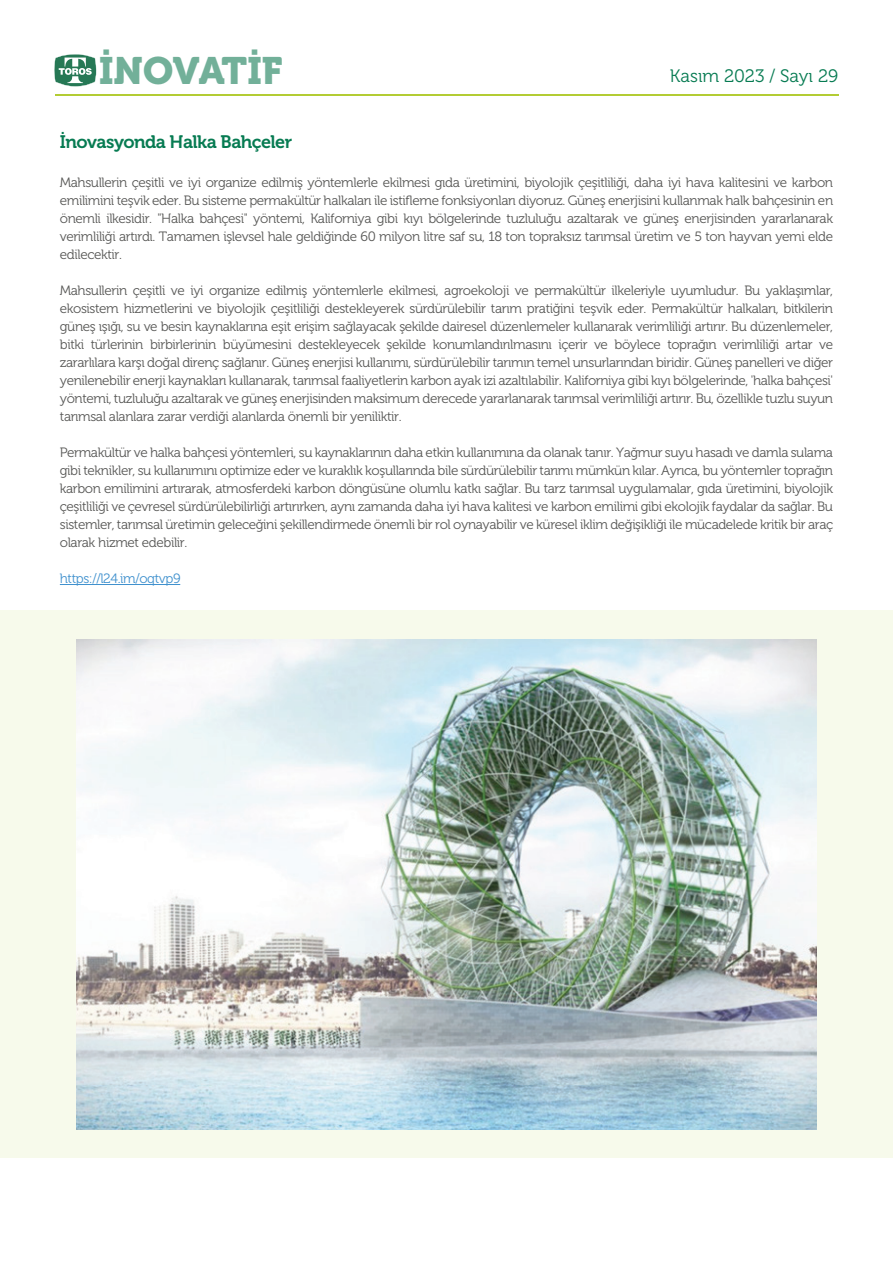
<style>
.page{position:relative;width:893px;height:1263px;background:#fff}
.page>*{position:absolute;margin:0;border:0;box-sizing:border-box;transform-origin:0 0}
.t1{font:37.95px "Museo 900";color:#72b099}
.t2{font:18px "Museo 700";letter-spacing:-.03em;color:#077b52}
.t3{font:18px "Museo 300";color:#077b52}
.t4{font:13.5px/18px "Museo 300";letter-spacing:-.03em;color:#575755;text-align:justify}
.t5{font:13.5px "Museo 300";letter-spacing:-.03em;color:#4091ce}
</style>
<div class="page">
<hr style="left:55px;top:94px;width:783px;height:2px;background:#b3cc34">
<svg style="left:54px;top:54px;width:43px;height:33px"></svg>
<div style="left:0;top:611px;width:893px;height:547px;background:#f7faeb"></div>
<img style="left:77px;top:640px;width:739px;height:489px">
<hr style="left:60px;top:584px;width:120px;height:1px;background:#4091ce">
<h1 class="t1" style="left:99px;top:49px;width:185px">İNOVATİF</h1>
<h2 class="t3" style="left:670px;top:67px;width:170px">Kasım 2023 / Sayı 29</h2>
<h2 class="t2" style="left:60px;top:131px;width:234px">İnovasyonda Halka Bahçeler</h2>
<p class="t4" style="left:60px;top:174px;width:775px">Mahsullerin çeşitli ve iyi organize edilmiş yöntemlerle ekilmesi gıda üretimini, biyolojik çeşitliliği, daha iyi hava kalitesini ve karbon emilimini teşvik eder. Bu sisteme permakültür halkaları ile istifleme fonksiyonları diyoruz. Güneş enerjisini kullanmak halk bahçesinin en önemli ilkesidir. "Halka bahçesi" yöntemi, Kaliforniya gibi kıyı bölgelerinde tuzluluğu azaltarak ve güneş enerjisinden yararlanarak verimliliği artırdı. Tamamen işlevsel hale geldiğinde 60 milyon litre saf su, 18 ton topraksız tarımsal üretim ve 5 ton hayvan yemi elde edilecektir.</p>
<p class="t4" style="left:60px;top:282px;width:775px">Mahsullerin çeşitli ve iyi organize edilmiş yöntemlerle ekilmesi, agroekoloji ve permakültür ilkeleriyle uyumludur. Bu yaklaşımlar, ekosistem hizmetlerini ve biyolojik çeşitliliği destekleyerek sürdürülebilir tarım pratiğini teşvik eder. Permakültür halkaları, bitkilerin güneş ışığı, su ve besin kaynaklarına eşit erişim sağlayacak şekilde dairesel düzenlemeler kullanarak verimliliği artırır. Bu düzenlemeler, bitki türlerinin birbirlerinin büyümesini destekleyecek şekilde konumlandırılmasını içerir ve böylece toprağın verimliliği artar ve zararlılara karşı doğal direnç sağlanır. Güneş enerjisi kullanımı, sürdürülebilir tarımın temel unsurlarından biridir. Güneş panelleri ve diğer yenilenebilir enerji kaynakları kullanarak, tarımsal faaliyetlerin karbon ayak izi azaltılabilir. Kaliforniya gibi kıyı bölgelerinde, 'halka bahçesi' yöntemi, tuzluluğu azaltarak ve güneş enerjisinden maksimum derecede yararlanarak tarımsal verimliliği artırır. Bu, özellikle tuzlu suyun tarımsal alanlara zarar verdiği alanlarda önemli bir yeniliktir.</p>
<p class="t4" style="left:60px;top:444px;width:775px">Permakültür ve halka bahçesi yöntemleri, su kaynaklarının daha etkin kullanımına da olanak tanır. Yağmur suyu hasadı ve damla sulama gibi teknikler, su kullanımını optimize eder ve kuraklık koşullarında bile sürdürülebilir tarımı mümkün kılar. Ayrıca, bu yöntemler toprağın karbon emilimini artırarak, atmosferdeki karbon döngüsüne olumlu katkı sağlar. Bu tarz tarımsal uygulamalar, gıda üretimini, biyolojik çeşitliliği ve çevresel sürdürülebilirliği artırırken, aynı zamanda daha iyi hava kalitesi ve karbon emilimi gibi ekolojik faydalar da sağlar. Bu sistemler, tarımsal üretimin geleceğini şekillendirmede önemli bir rol oynayabilir ve küresel iklim değişikliği ile mücadelede kritik bir araç olarak hizmet edebilir.</p>
<p class="t5" style="left:60px;top:571px;width:122px">https://l24.im/oqtvp9</p>
</div>
